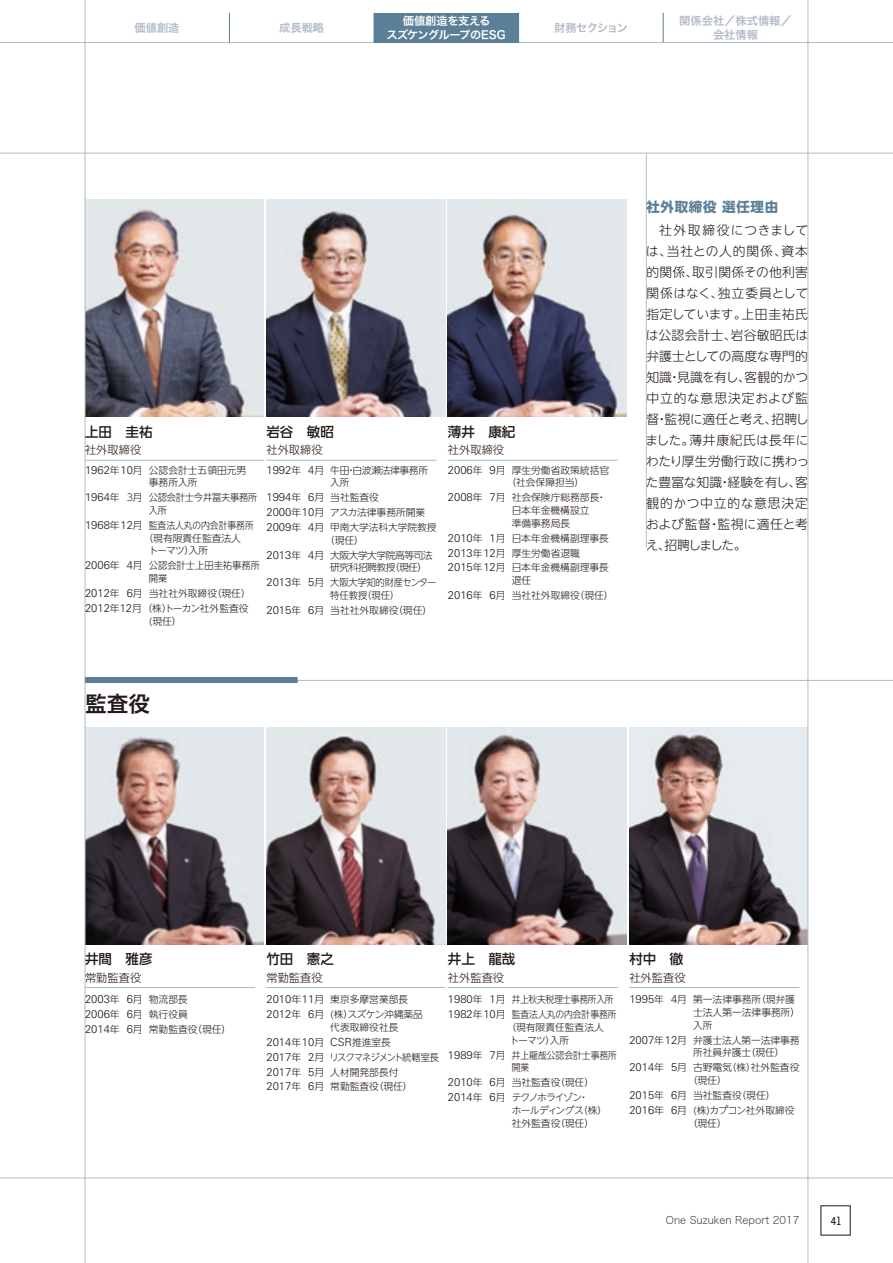
<style>
.page{position:relative;width:893px;height:1263px;background:#fff}
.page>*{position:absolute;margin:0;border:0;box-sizing:border-box;transform-origin:0 0}
.t1{font:21.75px "Hira Kaku Std W6";color:#231916}
.t2{font:500 13.5px "UD Shin Go NT Pro";color:#231916}
.t3{font:700 13.5px "UD Shin Go NT Pro";letter-spacing:.05em;color:#5a7f96}
.t4{font:300 12.75px/21px "UD Shin Go NT Pro";letter-spacing:.015em;color:#231916;text-align:justify}
.t5{font:12px "Van Condensed W01";color:#231916}
.t6{font:300 11.25px "UD Shin Go NT Pro";color:#231916}
.t7{font:11.25px/13.5px "Hira Kaku Std W6";color:#b2bbc7;text-align:center}
.t8{font:11.25px/13.5px "Hira Kaku Std W6";letter-spacing:-.035em;color:#fff;text-align:center}
.t9{font:300 11.25px "Univers";color:#231916}
.t10{font:11.25px "Hira Kaku Std W6";letter-spacing:-.09em;color:#b2bbc7}
.t11{font:10.5px "Hira Kaku Std W1";color:#231916}
.t12{font:300 9.75px/14.9px "UD Shin Go NT Pro";color:#231916}
.t13{font:300 9.75px/12.8px "UD Shin Go NT Pro";letter-spacing:-.025em;color:#231916}
.t14{font:300 9.75px/14.9px "UD Shin Go NT Pro";letter-spacing:-.05em;color:#231916}
.t15{font:300 9.75px/12.8px "UD Shin Go NT Pro";letter-spacing:-.035em;color:#231916}
.t16{font:300 9.75px/14.9px "UD Shin Go NT Pro";letter-spacing:-.065em;color:#231916}
.t17{font:300 9.75px/14.9px "UD Shin Go NT Pro";color:#231916;scale:.95 1}
.s1{font-family:"Univers";font-size:11.25px}
.s2{font-family:"UD Shin Go NT Pro";font-size:9.75px}
</style>
<div class="page">
<img style="left:86px;top:200px;width:178px;height:217px">
<img style="left:86px;top:727px;width:178px;height:217px">
<img style="left:266px;top:200px;width:179px;height:217px">
<img style="left:266px;top:727px;width:179px;height:217px">
<img style="left:448px;top:200px;width:178px;height:217px">
<img style="left:448px;top:727px;width:178px;height:217px">
<img style="left:629px;top:727px;width:179px;height:217px">
<hr style="left:808px;top:0;width:1px;height:1263px;background:#b2bbc7">
<hr style="left:85px;top:0;width:1px;height:1263px;background:#b2bbc7">
<hr style="left:646px;top:153px;width:1px;height:394px;background:#b2bbc7">
<hr style="left:0;top:1178px;width:893px;height:1px;background:#b2bbc7">
<hr style="left:0;top:153px;width:893px;height:1px;background:#b2bbc7">
<hr style="left:85px;top:680px;width:808px;height:1px;background:#b2bbc7">
<hr style="left:85px;top:460px;width:179px;height:1px;background:#9dbacb">
<hr style="left:85px;top:987px;width:170px;height:1px;background:#9dbacb">
<hr style="left:266px;top:460px;width:171px;height:1px;background:#9dbacb">
<hr style="left:266px;top:987px;width:179px;height:1px;background:#9dbacb">
<hr style="left:448px;top:460px;width:170px;height:1px;background:#9dbacb">
<hr style="left:448px;top:987px;width:170px;height:1px;background:#9dbacb">
<hr style="left:629px;top:987px;width:170px;height:1px;background:#9dbacb">
<hr style="left:0;top:42px;width:893px;height:1px;background:#b2bbc7">
<div style="left:85px;top:677px;width:213px;height:6px;background:#5a7f96"></div>
<div style="left:374px;top:13px;width:145px;height:30px;background:#5a7f96"></div>
<hr style="left:229px;top:13px;width:1px;height:30px;background:#5a7f96">
<hr style="left:663px;top:13px;width:1px;height:30px;background:#5a7f96">
<p class="t7" style="left:135px;top:21px;width:46px">価値創造</p>
<p class="t7" style="left:279px;top:21px;width:46px">成長戦略</p>
<p class="t8" style="left:387px;top:14px;width:121px">価値創造を支える<br>スズケングループのESG</p>
<p class="t10" style="left:554px;top:19px;width:76px">財務セクション</p>
<p class="t7" style="left:679px;top:14px;width:114px">関係会社／株式情報／会社情報</p>
<h2 class="t2" style="left:266px;top:421px;width:69px">岩谷　敏昭</h2>
<p class="t6" style="left:266px;top:441px;width:58px">社外取締役</p>
<p class="t15" style="left:330px;top:463px;width:99px;text-indent:-64px"><span class="s1">1992</span>年 <span class="s1">4</span>月 牛田・白波瀬法律事務所入所</p>
<p class="t12" style="left:266px;top:490px;width:172px"><span class="s1">1994</span>年 <span class="s1">6</span>月 当社監査役<br><span class="s1">2000</span>年 <span class="s1">10</span>月 アスカ法律事務所開業<br><span class="s1">2009</span>年 <span class="s1">4</span>月 甲南大学法科大学院教授</p>
<p class="t14" style="left:266px;top:532px;width:168px;text-indent:58px">（現任）<br><span class="s1">2013</span>年 <span class="s1">4</span>月 大阪大学大学院高等司法</p>
<p class="t14" style="left:266px;top:560px;width:171px;text-indent:64px">研究科招聘教授（現任）<br><span class="s1">2013</span>年 <span class="s1">5</span>月 大阪大学知的財産センター</p>
<p class="t17" style="left:266px;top:588px;width:176px;text-indent:64px">特任教授（現任）<br><span class="s1">2015</span>年 <span class="s1">6</span>月 当社社外取締役（現任）</p>
<h2 class="t2" style="left:85px;top:421px;width:69px">上田　圭祐</h2>
<p class="t6" style="left:85px;top:441px;width:58px">社外取締役</p>
<p class="t12" style="left:149px;top:463px;width:99px;line-height:12.8px;text-indent:-64px"><span class="s1">1962</span>年 <span class="s1">10</span>月 公認会計士五領田元男事務所入所</p>
<p class="t13" style="left:149px;top:491px;width:110px;text-indent:-64px"><span class="s1">1964</span>年３月 公認会計士今井冨夫事務所入所</p>
<p class="t12" style="left:85px;top:517px;width:170px"><span class="s1">1968</span>年 <span class="s1">12</span>月 監査法人丸の内会計事務所</p>
<p class="t12" style="left:143px;top:530px;width:99px">（現有限責任監査法人</p>
<p class="t12" style="left:149px;top:543px;width:61px">トーマツ）入所</p>
<p class="t12" style="left:149px;top:559px;width:113px;line-height:12.8px;text-indent:-64px"><span class="s1">2006</span>年 <span class="s1">4</span>月 公認会計士上田圭祐事務所開業</p>
<p class="t12" style="left:85px;top:585px;width:167px"><span class="s1">2012</span>年 <span class="s1">6</span>月 当社社外取締役（現任）<br><span class="s1">2012</span>年<span class="s1">12</span>月 （株）トーカン社外監査役</p>
<p class="t12" style="left:149px;top:613px;width:34px">(現任）</p>
<h2 class="t2" style="left:448px;top:421px;width:69px">薄井　康紀</h2>
<p class="t6" style="left:448px;top:441px;width:58px">社外取締役</p>
<p class="t12" style="left:506px;top:463px;width:104px;line-height:12.8px;text-indent:-58px"><span class="s1">2006</span>年 <span class="s1">9</span>月 厚生労働省政策統括官（社会保障担当）</p>
<p class="t12" style="left:512px;top:491px;width:96px;line-height:12.8px;text-indent:-64px"><span class="s1">2008</span>年 <span class="s1">7</span>月 社会保険庁総務部長・日本年金機構設立<br>準備事務局長</p>
<p class="t12" style="left:448px;top:530px;width:163px"><span class="s1">2010</span>年 <span class="s1">1</span>月 日本年金機構副理事長<br><span class="s1">2013</span>年 <span class="s1">12</span>月 厚生労働省退職<br><span class="s1">2015</span>年 <span class="s1">12</span>月 日本年金機構副理事長</p>
<p class="t12" style="left:448px;top:573px;width:167px;text-indent:64px">退任<br><span class="s1">2016</span>年 <span class="s1">6</span>月 当社社外取締役（現任）</p>
<h1 class="t1" style="left:85px;top:687px;width:67px">監査役</h1>
<h2 class="t3" style="left:646px;top:196px;width:133px">社外取締役選任理由</h2>
<p class="t4" style="left:645px;top:219px;width:165px;text-indent:14px">社外取締役につきましては、当社との人的関係、資本的関係、取引関係その他利害関係はなく、独立委員として指定しています。上田圭祐氏は公認会計士、岩谷敏昭氏は弁護士としての高度な専門的知識・見識を有し、客観的かつ中立的な意思決定および監督・監視に適任と考え、招聘しました。薄井康紀氏は長年にわたり厚生労働行政に携わった豊富な知識・経験を有し、客観的かつ中立的な意思決定および監督・監視に適任と考え、招聘しました。</p>
<h2 class="t2" style="left:85px;top:948px;width:69px">井間　雅彦</h2>
<p class="t6" style="left:85px;top:968px;width:58px">常勤監査役</p>
<p class="t12" style="left:85px;top:992px;width:148px"><span class="s1">2003</span>年 <span class="s1">6</span>月 物流部長<br><span class="s1">2006</span>年 <span class="s1">6</span>月 執行役員<br><span class="s1">2014</span>年 <span class="s1">6</span>月 常勤監査役（現任）</p>
<h2 class="t2" style="left:266px;top:948px;width:69px">竹田　憲之</h2>
<p class="t6" style="left:266px;top:968px;width:58px">常勤監査役</p>
<p class="t12" style="left:266px;top:992px;width:158px"><span class="s1">2010</span>年 <span class="s1">11</span>月 東京多摩営業部長<br><span class="s1">2012</span>年 <span class="s1">6</span>月 (株）スズケン沖縄薬品</p>
<p class="t12" style="left:330px;top:1019px;width:70px">代表取締役社長</p>
<p class="t9" style="left:266px;top:1035px;width:126px">2014<span class="s2">年</span> 10<span class="s2">月</span> CSR<span class="s2">推進室長</span></p>
<p class="t12" style="left:266px;top:1049px;width:174px"><span class="s1">2017</span>年 <span class="s1">2</span>月リスクマネジメント統轄室長<br><span class="s1">2017</span>年 <span class="s1">5</span>月 人材開発部長付<br><span class="s1">2017</span>年 <span class="s1">6</span>月 常勤監査役（現任）</p>
<h2 class="t2" style="left:448px;top:948px;width:69px">井上　龍哉</h2>
<p class="t6" style="left:448px;top:968px;width:58px">社外監査役</p>
<p class="t13" style="left:448px;top:992px;width:170px;line-height:14.9px"><span class="s1">1980</span>年 <span class="s1">1</span>月 井上秋夫税理士事務所入所<br><span class="s1">1982</span>年 <span class="s1">10</span>月 監査法人丸の内会計事務所</p>
<p class="t12" style="left:510px;top:1020px;width:95px;line-height:12.8px;text-indent:-4px">（現有限責任監査法人トーマツ）入所</p>
<p class="t12" style="left:512px;top:1048px;width:107px;line-height:12.8px;text-indent:-64px"><span class="s1">1989</span>年 <span class="s1">7</span>月 井上龍哉公認会計士事務所開業</p>
<p class="t16" style="left:448px;top:1075px;width:148px"><span class="s1">2010</span>年 <span class="s1">6</span>月 当社監査役（現任）<br><span class="s1">2014</span>年 <span class="s1">6</span>月 テクノホライゾン・</p>
<p class="t15" style="left:512px;top:1103px;width:97px">ホールディングス（株）社外監査役（現任）</p>
<h2 class="t2" style="left:629px;top:948px;width:55px">村中　徹</h2>
<p class="t6" style="left:629px;top:968px;width:58px">社外監査役</p>
<p class="t12" style="left:693px;top:993px;width:109px;line-height:12.8px;text-indent:-64px"><span class="s1">1995</span>年 <span class="s1">4</span>月 第一法律事務所（現弁護士法人第一法律事務所）入所</p>
<p class="t12" style="left:693px;top:1033px;width:108px;line-height:12.8px;text-indent:-64px"><span class="s1">2007</span>年 <span class="s1">12</span>月 弁護士法人第一法律事務所社員弁護士（現任）</p>
<p class="t12" style="left:688px;top:1061px;width:113px;line-height:12.8px;text-indent:-58px"><span class="s1">2014</span>年 <span class="s1">5</span>月 古野電気（株）社外監査役（現任）</p>
<p class="t12" style="left:629px;top:1087px;width:167px"><span class="s1">2015</span>年 <span class="s1">6</span>月 当社監査役（現任）<br><span class="s1">2016</span>年 <span class="s1">6</span>月 (株)カプコン社外取締役</p>
<p class="t12" style="left:688px;top:1115px;width:40px">（現任）</p>
<p class="t11" style="left:666px;top:1213px;width:135px">One Suzuken Report 2017</p>
<p class="t5" style="left:830px;top:1214px;width:12px">41</p>
</div>
